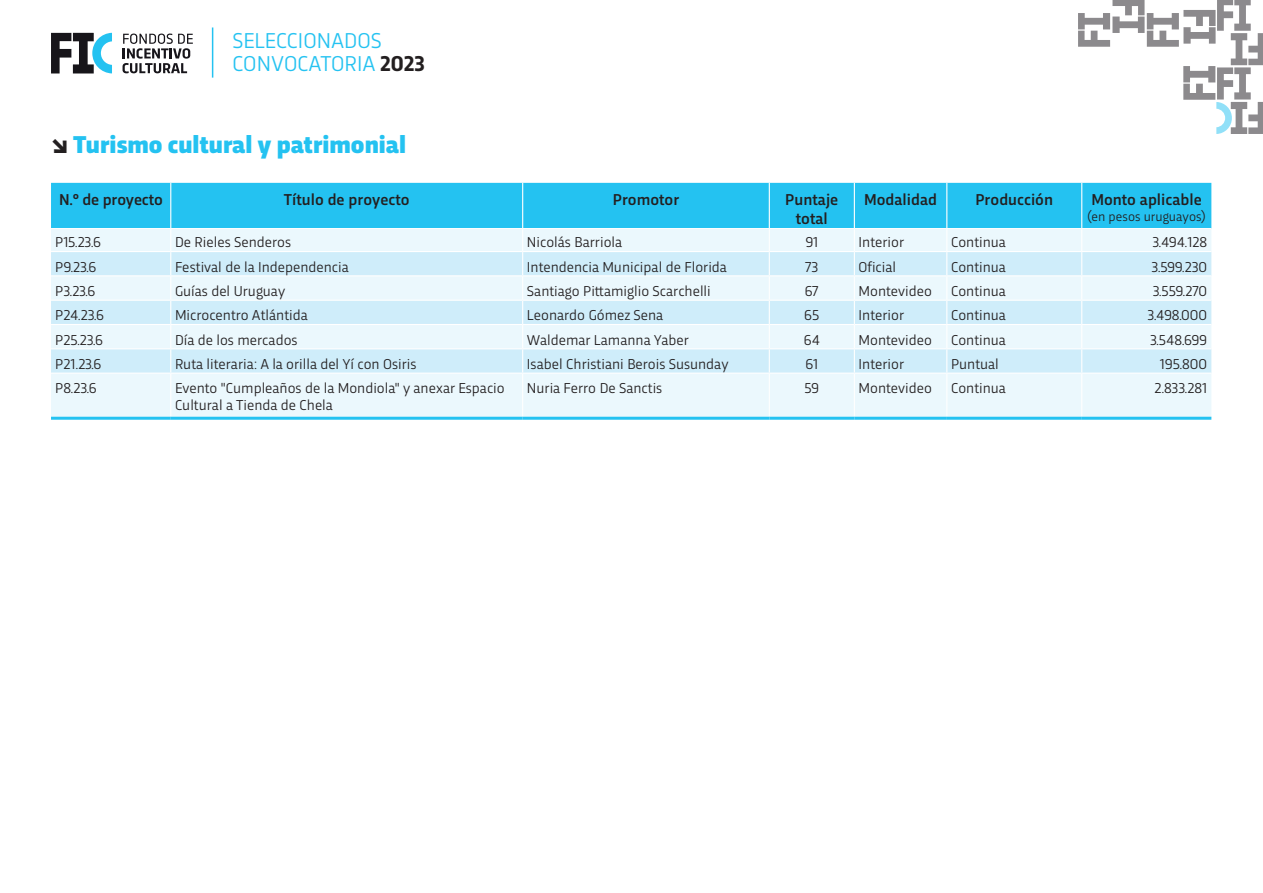
<style>
.page{position:relative;width:1263px;height:893px;background:#fff}
.page>*{position:absolute;margin:0;border:0;box-sizing:border-box;transform-origin:0 0}
.categorías{font:900 25.5px "Trasandina";color:#24c2f1}
.t1{font:22.5px/22.5px "Trasandina";color:#24c2f1}
.t2{font:500 16.5px "Trasandina";color:#231f20}
.txt{font:15px/16.5px "Trasandina";color:#231f20}
.t3{font:13.5px "Trasandina";color:#231f20}
.s1{font-weight:700;color:#231f20}
</style>
<div class="page">
<svg style="left:123px;top:34px;width:70px;height:39px"></svg>
<svg style="left:51px;top:33px;width:61px;height:40px"></svg>
<svg style="left:1078px;top:0;width:185px;height:134px"></svg>
<hr style="left:212px;top:27px;width:1px;height:51px;background:#24c2f1">
<div style="left:51px;top:183px;width:1160px;height:45px;background:#24c2f1"></div>
<div style="left:51px;top:229px;width:1160px;height:188px;background:#ebf8fd"></div>
<svg style="left:51px;top:252px;width:1160px;height:121px;background:#daf1fb"></svg>
<hr style="left:170px;top:183px;width:1px;height:45px;background:#fff">
<hr style="left:769px;top:183px;width:1px;height:45px;background:#fff">
<hr style="left:854px;top:183px;width:1px;height:45px;background:#fff">
<hr style="left:946px;top:183px;width:1px;height:45px;background:#fff">
<hr style="left:1081px;top:183px;width:1px;height:45px;background:#fff">
<hr style="left:51px;top:251px;width:120px;height:1px;background:#fff">
<hr style="left:171px;top:251px;width:352px;height:1px;background:#fff">
<hr style="left:523px;top:251px;width:246px;height:1px;background:#fff">
<hr style="left:769px;top:251px;width:85px;height:1px;background:#fff">
<hr style="left:854px;top:251px;width:93px;height:1px;background:#fff">
<hr style="left:947px;top:251px;width:135px;height:1px;background:#fff">
<hr style="left:1082px;top:251px;width:129px;height:1px;background:#fff">
<hr style="left:51px;top:300px;width:120px;height:1px;background:#fff">
<hr style="left:171px;top:300px;width:352px;height:1px;background:#fff">
<hr style="left:523px;top:300px;width:246px;height:1px;background:#fff">
<hr style="left:769px;top:300px;width:85px;height:1px;background:#fff">
<hr style="left:854px;top:300px;width:93px;height:1px;background:#fff">
<hr style="left:947px;top:300px;width:135px;height:1px;background:#fff">
<hr style="left:1082px;top:300px;width:129px;height:1px;background:#fff">
<hr style="left:51px;top:348px;width:120px;height:1px;background:#fff">
<hr style="left:171px;top:348px;width:352px;height:1px;background:#fff">
<svg style="left:170px;top:229px;width:1px;height:144px"></svg>
<hr style="left:523px;top:348px;width:246px;height:1px;background:#fff">
<hr style="left:769px;top:348px;width:85px;height:1px;background:#fff">
<hr style="left:854px;top:348px;width:93px;height:1px;background:#fff">
<svg style="left:854px;top:229px;width:1px;height:144px"></svg>
<hr style="left:947px;top:348px;width:135px;height:1px;background:#fff">
<hr style="left:1082px;top:348px;width:129px;height:1px;background:#fff">
<hr style="left:170px;top:374px;width:1px;height:43px;background:#fff">
<hr style="left:854px;top:374px;width:1px;height:43px;background:#fff">
<hr style="left:522px;top:183px;width:1px;height:45px;background:#fff">
<hr style="left:51px;top:275px;width:120px;height:1px;background:#fff">
<hr style="left:171px;top:275px;width:352px;height:1px;background:#fff">
<hr style="left:523px;top:275px;width:246px;height:1px;background:#fff">
<hr style="left:769px;top:275px;width:85px;height:1px;background:#fff">
<hr style="left:854px;top:275px;width:93px;height:1px;background:#fff">
<hr style="left:947px;top:275px;width:135px;height:1px;background:#fff">
<hr style="left:1082px;top:275px;width:129px;height:1px;background:#fff">
<hr style="left:51px;top:324px;width:120px;height:1px;background:#fff">
<hr style="left:171px;top:324px;width:352px;height:1px;background:#fff">
<hr style="left:523px;top:324px;width:246px;height:1px;background:#fff">
<hr style="left:769px;top:324px;width:85px;height:1px;background:#fff">
<hr style="left:854px;top:324px;width:93px;height:1px;background:#fff">
<hr style="left:947px;top:324px;width:135px;height:1px;background:#fff">
<hr style="left:1082px;top:324px;width:129px;height:1px;background:#fff">
<svg style="left:522px;top:229px;width:1px;height:144px"></svg>
<svg style="left:769px;top:229px;width:1px;height:144px"></svg>
<svg style="left:946px;top:229px;width:1px;height:144px"></svg>
<svg style="left:1081px;top:229px;width:1px;height:144px"></svg>
<hr style="left:51px;top:373px;width:120px;height:1px;background:#fff">
<hr style="left:171px;top:373px;width:352px;height:1px;background:#fff">
<hr style="left:523px;top:373px;width:246px;height:1px;background:#fff">
<hr style="left:522px;top:374px;width:1px;height:43px;background:#fff">
<hr style="left:769px;top:373px;width:85px;height:1px;background:#fff">
<hr style="left:769px;top:374px;width:1px;height:43px;background:#fff">
<hr style="left:854px;top:373px;width:93px;height:1px;background:#fff">
<hr style="left:947px;top:373px;width:135px;height:1px;background:#fff">
<hr style="left:946px;top:374px;width:1px;height:43px;background:#fff">
<hr style="left:1082px;top:373px;width:129px;height:1px;background:#fff">
<hr style="left:1081px;top:374px;width:1px;height:43px;background:#fff">
<hr style="left:51px;top:417px;width:120px;height:3px;background:#24c2f1">
<hr style="left:171px;top:417px;width:352px;height:3px;background:#24c2f1">
<hr style="left:523px;top:417px;width:246px;height:3px;background:#24c2f1">
<hr style="left:769px;top:417px;width:85px;height:3px;background:#24c2f1">
<hr style="left:854px;top:417px;width:93px;height:3px;background:#24c2f1">
<hr style="left:947px;top:417px;width:135px;height:3px;background:#24c2f1">
<hr style="left:1082px;top:417px;width:129px;height:3px;background:#24c2f1">
<h2 class="t1" style="left:232px;top:28px;width:194px">SELECCIONADOS<br>CONVOCATORIA <span class="s1">2023</span></h2>
<p class="categorías" style="left:73px;top:126px;width:335px">Turismo cultural y patrimonial</p>
<p class="t2" style="left:59px;top:187px;width:105px">N.° de proyecto</p>
<p class="t2" style="left:284px;top:187px;width:127px">Título de proyecto</p>
<p class="t2" style="left:613px;top:187px;width:68px">Promotor</p>
<p class="t2" style="left:785px;top:187px;width:55px">Puntaje</p>
<p class="t2" style="left:796px;top:206px;width:34px">total</p>
<p class="t2" style="left:864px;top:187px;width:74px">Modalidad</p>
<p class="t2" style="left:975px;top:187px;width:79px">Producción</p>
<p class="t2" style="left:1091px;top:187px;width:112px">Monto aplicable</p>
<p class="t3" style="left:1087px;top:206px;width:120px">(en pesos uruguayos)</p>
<p class="txt" style="left:55px;top:233px;width:47px">P15.23.6</p>
<p class="txt" style="left:175px;top:233px;width:118px">De Rieles Senderos</p>
<p class="txt" style="left:527px;top:233px;width:97px">Nicolás Barriola</p>
<p class="txt" style="left:805px;top:233px;width:14px">91</p>
<p class="txt" style="left:859px;top:233px;width:47px">Interior</p>
<p class="txt" style="left:951px;top:233px;width:56px">Continua</p>
<p class="txt" style="left:1152px;top:233px;width:56px">3.494.128</p>
<p class="txt" style="left:55px;top:257px;width:43px">P9.23.6</p>
<p class="txt" style="left:175px;top:257px;width:175px">Festival de la Independencia</p>
<p class="txt" style="left:527px;top:257px;width:202px">Intendencia Municipal de Florida</p>
<p class="txt" style="left:805px;top:257px;width:15px">73</p>
<p class="txt" style="left:859px;top:257px;width:39px">Oficial</p>
<p class="txt" style="left:951px;top:257px;width:56px">Continua</p>
<p class="txt" style="left:1152px;top:257px;width:57px">3.599.230</p>
<p class="txt" style="left:55px;top:282px;width:42px">P3.23.6</p>
<p class="txt" style="left:175px;top:282px;width:112px">Guías del Uruguay</p>
<p class="txt" style="left:527px;top:282px;width:185px">Santiago Pittamiglio Scarchelli</p>
<p class="txt" style="left:805px;top:282px;width:15px">67</p>
<p class="txt" style="left:859px;top:282px;width:75px">Montevideo</p>
<p class="txt" style="left:951px;top:282px;width:56px">Continua</p>
<p class="txt" style="left:1153px;top:282px;width:56px">3.559.270</p>
<p class="txt" style="left:55px;top:306px;width:50px">P24.23.6</p>
<p class="txt" style="left:175px;top:306px;width:134px">Microcentro Atlántida</p>
<p class="txt" style="left:527px;top:306px;width:138px">Leonardo Gómez Sena</p>
<p class="txt" style="left:804px;top:306px;width:17px">65</p>
<p class="txt" style="left:859px;top:306px;width:47px">Interior</p>
<p class="txt" style="left:951px;top:306px;width:56px">Continua</p>
<p class="txt" style="left:1147px;top:306px;width:61px">3.498.000</p>
<p class="txt" style="left:55px;top:330px;width:49px">P25.23.6</p>
<p class="txt" style="left:175px;top:330px;width:124px">Día de los mercados</p>
<p class="txt" style="left:527px;top:330px;width:163px">Waldemar Lamanna Yaber</p>
<p class="txt" style="left:804px;top:330px;width:18px">64</p>
<p class="txt" style="left:859px;top:330px;width:75px">Montevideo</p>
<p class="txt" style="left:951px;top:330px;width:56px">Continua</p>
<p class="txt" style="left:1150px;top:330px;width:59px">3.548.699</p>
<p class="txt" style="left:55px;top:354px;width:48px">P21.23.6</p>
<p class="txt" style="left:175px;top:354px;width:243px">Ruta literaria: A la orilla del Yí con Osiris</p>
<p class="txt" style="left:527px;top:354px;width:203px">Isabel Christiani Berois Susunday</p>
<p class="txt" style="left:805px;top:354px;width:14px">61</p>
<p class="txt" style="left:859px;top:354px;width:47px">Interior</p>
<p class="txt" style="left:951px;top:354px;width:49px">Puntual</p>
<p class="txt" style="left:1160px;top:354px;width:49px">195.800</p>
<p class="txt" style="left:55px;top:379px;width:43px">P8.23.6</p>
<p class="txt" style="left:175px;top:379px;width:331px">Evento "Cumpleaños de la Mondiola" y anexar Espacio<br>Cultural a Tienda de Chela</p>
<p class="txt" style="left:527px;top:379px;width:137px">Nuria Ferro De Sanctis</p>
<p class="txt" style="left:804px;top:379px;width:16px">59</p>
<p class="txt" style="left:859px;top:379px;width:75px">Montevideo</p>
<p class="txt" style="left:951px;top:379px;width:56px">Continua</p>
<p class="txt" style="left:1154px;top:379px;width:54px">2.833.281</p>
</div>
